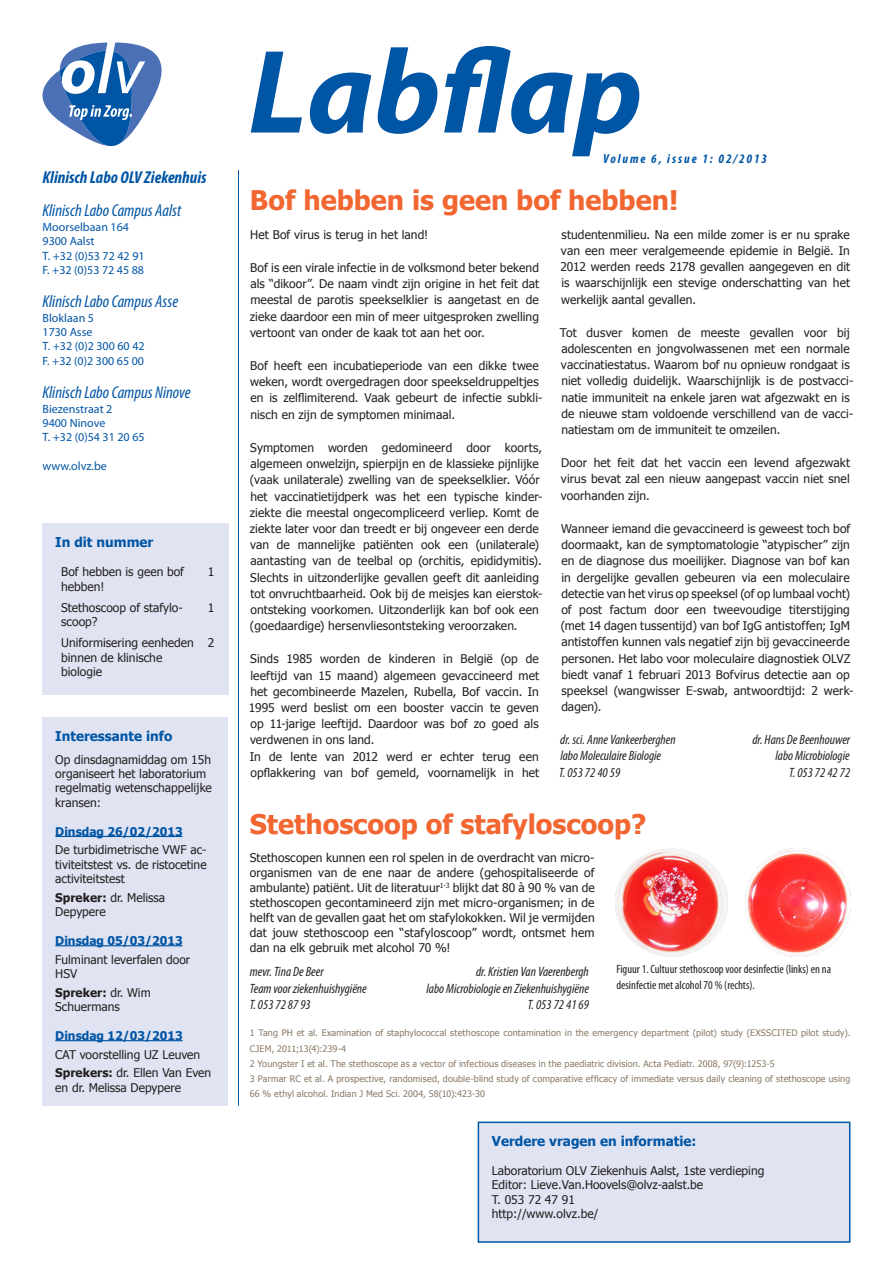
<style>
.page{position:relative;width:893px;height:1263px;background:#fff}
.page>*{position:absolute;margin:0;border:0;box-sizing:border-box;transform-origin:0 0}
.t1{font:italic 700 120px "Myriad Pro";color:#0155a5}
.Artikel_-_Titel{font:700 27px "Tahoma";color:#f26631}
.t2{font:italic condensed 17.25px "Myriad Pro";color:#0155a5}
.t3{font:italic 700 condensed 17.25px "Myriad Pro";color:#0155a5}
.Auteur{font:italic condensed 13.5px/16.2px "Myriad Pro";color:#231f20;text-align:right}
.t4{font:700 13.5px "Tahoma";color:#0155a5}
.t5{font:italic 700 condensed 12.9px "Myriad Pro";letter-spacing:.15em;color:#0155a5}
.Artikel_-_Tekst{font:12px/16.2px "Tahoma";letter-spacing:.005em;color:#231f20}
.t6{font:12px/14.4px "Myriad Pro";color:#0155a5}
.Figuur_-_Onderschrif{font:condensed 12px/16.2px "Myriad Pro";color:#231f20}
.t7{font:700 12px "Tahoma";color:#0155a5}
.Artikel_-_Tekst-2{font:9px/16.2px "Tahoma";letter-spacing:.02em;color:#8a7966}
.s1{font-weight:700}
</style>
<div class="page">
<div style="left:43px;top:523px;width:186px;height:172px;background:#e0e4f2"></div>
<svg style="left:42px;top:43px;width:120px;height:103px"></svg>
<hr style="left:238px;top:170px;width:1px;height:936px;background:#0155a5">
<div style="left:43px;top:718px;width:185px;height:388px;background:#e0e4f2"></div>
<hr style="left:55px;top:836px;width:128px;height:1px;background:#0155a5">
<hr style="left:55px;top:945px;width:128px;height:1px;background:#0155a5">
<hr style="left:55px;top:1040px;width:128px;height:1px;background:#0155a5">
<div style="left:478px;top:1122px;width:372px;height:120px;background:#e0e4f2"></div>
<div style="left:478px;top:1121px;width:372px;height:122px;border:2px solid #0155a5"></div>
<img style="left:616px;top:848px;width:234px;height:108px">
<p class="t3" style="left:43px;top:167px;width:166px">Klinisch Labo OLV Ziekenhuis</p>
<p class="t2" style="left:43px;top:200px;width:140px">Klinisch Labo Campus Aalst</p>
<p class="t6" style="left:43px;top:219px;width:88px">Moorselbaan 164<br>9300 Aalst</p>
<p class="t6" style="left:43px;top:248px;width:104px">T. +32 (0)53 72 42 91</p>
<p class="t6" style="left:43px;top:263px;width:103px">F. +32 (0)53 72 45 88</p>
<p class="t2" style="left:43px;top:291px;width:137px">Klinisch Labo Campus Asse</p>
<p class="t6" style="left:43px;top:310px;width:53px">Bloklaan 5<br>1730 Asse</p>
<p class="t6" style="left:43px;top:339px;width:104px">T. +32 (0)2 300 60 42</p>
<p class="t6" style="left:43px;top:353px;width:103px">F. +32 (0)2 300 65 00</p>
<p class="t2" style="left:43px;top:382px;width:150px">Klinisch Labo Campus Ninove</p>
<p class="t6" style="left:43px;top:401px;width:71px">Biezenstraat 2<br>9400 Ninove</p>
<p class="t6" style="left:43px;top:430px;width:104px">T. +32 (0)54 31 20 65</p>
<p class="t6" style="left:43px;top:459px;width:66px">www.olvz.be</p>
<p class="t4" style="left:55px;top:532px;width:100px">In dit nummer</p>
<p class="Artikel_-_Tekst" style="left:61px;top:564px;width:124px;line-height:14.4px">Bof hebben is geen bof hebben!</p>
<p class="Artikel_-_Tekst" style="left:208px;top:563px;width:8px">1</p>
<p class="Artikel_-_Tekst" style="left:61px;top:600px;width:123px;line-height:14.4px">Stethoscoop of stafylo&shy;scoop?</p>
<p class="Artikel_-_Tekst" style="left:208px;top:599px;width:8px">1</p>
<p class="Artikel_-_Tekst" style="left:61px;top:635px;width:134px;line-height:14.4px">Uniformisering eenheden binnen de klinische biologie</p>
<p class="Artikel_-_Tekst" style="left:208px;top:634px;width:8px">2</p>
<p class="t4" style="left:55px;top:726px;width:119px">Interessante info</p>
<p class="Artikel_-_Tekst" style="left:55px;top:751px;width:158px;line-height:14.4px">Op dinsdagnamiddag om 15h organiseert het laboratorium regelmatig wetenschappelijke kransen:</p>
<p class="t7" style="left:55px;top:823px;width:129px">Dinsdag 26/02/2013</p>
<p class="Artikel_-_Tekst" style="left:55px;top:842px;width:153px;line-height:14.4px;text-align:justify">De turbidimetrische VWF ac&shy;tiviteitstest vs. de ristocetine activiteitstest</p>
<p class="Artikel_-_Tekst" style="left:55px;top:889px;width:111px;line-height:14.4px"><span class="s1">Spreker:</span> dr. Melissa<br>Depypere</p>
<p class="t7" style="left:55px;top:932px;width:129px">Dinsdag 05/03/2013</p>
<p class="Artikel_-_Tekst" style="left:55px;top:951px;width:137px;line-height:14.4px">Fulminant leverfalen door<br>HSV</p>
<p class="Artikel_-_Tekst" style="left:55px;top:984px;width:97px;line-height:14.4px"><span class="s1">Spreker:</span> dr. Wim<br>Schuermans</p>
<p class="t7" style="left:55px;top:1027px;width:129px">Dinsdag 12/03/2013</p>
<p class="Artikel_-_Tekst" style="left:55px;top:1045px;width:146px">CAT voorstelling UZ Leuven</p>
<p class="Artikel_-_Tekst" style="left:55px;top:1065px;width:158px;line-height:14.4px"><span class="s1">Sprekers:</span> dr. Ellen Van Even en dr. Melissa Depypere</p>
<p class="t1" style="left:248px;top:14px;width:396px">Labflap</p>
<p class="t5" style="left:603px;top:151px;width:166px">Volume 6, issue 1: 02/2013</p>
<p class="Artikel_-_Titel" style="left:250px;top:181px;width:430px">Bof hebben is geen bof hebben!</p>
<p class="Artikel_-_Tekst" style="left:250px;top:226px;width:179px">Het Bof virus is terug in het land!</p>
<p class="Artikel_-_Tekst" style="left:250px;top:259px;width:291px;text-align:justify">Bof is een virale infectie in de volksmond beter bekend als “dikoor”. De naam vindt zijn origine in het feit dat meestal de parotis speekselklier is aangetast en de zieke daardoor een min of meer uitgesproken zwelling vertoont van onder de kaak tot aan het oor.</p>
<p class="Artikel_-_Tekst" style="left:250px;top:357px;width:294px">Bof heeft een incubatieperiode van een dikke twee weken, wordt overgedragen door speekseldruppeltjes en is zelflimiterend. Vaak gebeurt de infectie subkli&shy;nisch en zijn de symptomen minimaal.</p>
<p class="Artikel_-_Tekst" style="left:250px;top:439px;width:294px">Symptomen worden gedomineerd door koorts, algemeen onwelzijn, spierpijn en de klassieke pijnlijke (vaak unilaterale) zwelling van de speekselklier. Vóór het vaccinatietijdperk was het een typische kinder&shy;ziekte die meestal ongecompliceerd verliep. Komt de ziekte later voor dan treedt er bij ongeveer een derde van de mannelijke patiënten ook een (unilaterale) aantasting van de teelbal op (orchitis, epididymitis).<br>Slechts in uitzonderlijke gevallen geeft dit aanleiding tot onvruchtbaarheid. Ook bij de meisjes kan eierstok&shy;ontsteking voorkomen. Uitzonderlijk kan bof ook een (goedaardige) hersenvliesontsteking veroorzaken.</p>
<p class="Artikel_-_Tekst" style="left:249px;top:650px;width:292px;text-align:justify">Sinds 1985 worden de kinderen in België (op de leeftijd van 15 maand) algemeen gevaccineerd met het gecombineerde Mazelen, Rubella, Bof vaccin. In 1995 werd beslist om een booster vaccin te geven op 11-jarige leeftijd. Daardoor was bof zo goed als verdwenen in ons land.</p>
<p class="Artikel_-_Tekst" style="left:250px;top:747px;width:291px">In de lente van 2012 werd er echter terug een opflakkering van bof gemeld, voornamelijk in het</p>
<p class="Artikel_-_Tekst" style="left:561px;top:226px;width:291px;text-align:justify">studentenmilieu. Na een milde zomer is er nu sprake van een meer veralgemeende epidemie in België. In 2012 werden reeds 2178 gevallen aangegeven en dit is waarschijnlijk een stevige onderschatting van het werkelijk aantal gevallen.</p>
<p class="Artikel_-_Tekst" style="left:560px;top:324px;width:295px">Tot dusver komen de meeste gevallen voor bij adolescenten en jongvolwassenen met een normale vaccinatiestatus. Waarom bof nu opnieuw rondgaat is niet volledig duidelijk. Waarschijnlijk is de postvacci&shy;natie immuniteit na enkele jaren wat afgezwakt en is de nieuwe stam voldoende verschillend van de vacci&shy;natiestam om de immuniteit te omzeilen.</p>
<p class="Artikel_-_Tekst" style="left:561px;top:454px;width:291px;text-align:justify">Door het feit dat het vaccin een levend afgezwakt virus bevat zal een nieuw aangepast vaccin niet snel voorhanden zijn.</p>
<p class="Artikel_-_Tekst" style="left:561px;top:520px;width:294px">Wanneer iemand die gevaccineerd is geweest toch bof doormaakt, kan de symptomatologie “atypischer” zijn en de diagnose dus moeilijker. Diagnose van bof kan in dergelijke gevallen gebeuren via een moleculaire detectie van het virus op speeksel (of op lumbaal vocht) of post factum door een tweevoudige titerstijging (met 14 dagen tussentijd) van bof IgG antistoffen; IgM antistoffen kunnen vals negatief zijn bij gevaccineerde personen. Het labo voor moleculaire diagnostiek OLVZ biedt vanaf 1 februari 2013 Bofvirus detectie aan op speeksel (wangwisser E-swab, antwoordtijd: 2 werk&shy;dagen).</p>
<p class="Auteur" style="left:560px;top:731px;width:117px">dr. sci. Anne Vankeerberghen</p>
<p class="Auteur" style="left:560px;top:748px;width:102px">labo Moleculaire Biologie</p>
<p class="Auteur" style="left:559px;top:764px;width:62px">T. 053 72 40 59</p>
<p class="Auteur" style="left:752px;top:731px;width:99px">dr. Hans De Beenhouwer</p>
<p class="Auteur" style="left:775px;top:748px;width:76px">labo Microbiologie</p>
<p class="Auteur" style="left:789px;top:764px;width:62px">T. 053 72 42 72</p>
<p class="Artikel_-_Titel" style="left:250px;top:805px;width:398px">Stethoscoop of stafyloscoop?</p>
<p class="Artikel_-_Tekst" style="left:250px;top:849px;width:346px;line-height:15px;text-align:justify">Stethoscopen kunnen een rol spelen in de overdracht van micro&shy;organismen van de ene naar de andere (gehospitaliseerde of ambulante) patiënt. Uit de literatuur<sup>1-3</sup> blijkt dat 80 à 90 % van de stethoscopen gecontamineerd zijn met micro-organismen; in de helft van de gevallen gaat het om stafylokokken. Wil je vermijden dat jouw stethoscoop een “stafyloscoop” wordt, ontsmet hem dan na elk gebruik met alcohol 70 %!</p>
<p class="Auteur" style="left:250px;top:964px;width:75px">mevr. Tina De Beer</p>
<p class="Auteur" style="left:250px;top:980px;width:118px">Team voor ziekenhuishygiëne</p>
<p class="Auteur" style="left:250px;top:996px;width:62px">T. 053 72 87 93</p>
<p class="Figuur_-_Onderschrif" style="left:616px;top:961px;width:216px">Figuur 1. Cultuur stethoscoop voor desinfectie (links) en na desinfectie met alcohol 70 % (rechts).</p>
<p class="Auteur" style="left:426px;top:964px;width:164px">dr. Kristien Van Vaerenbergh<br>labo Microbiologie en Ziekenhuishygiëne<br>T. 053 72 41 69</p>
<p class="Artikel_-_Tekst-2" style="left:250px;top:1024px;width:602px">1 Tang PH et al. Examination of staphylococcal stethoscope contamination in the emergency department (pilot) study (EXSSCITED pilot study).<br>CJEM, 2011;13(4):239-4</p>
<p class="Artikel_-_Tekst-2" style="left:250px;top:1055px;width:526px">2 Youngster I et al. The stethoscope as a vector of infectious diseases in the paediatric division. Acta Pediatr. 2008, 97(9):1253-5</p>
<p class="Artikel_-_Tekst-2" style="left:250px;top:1071px;width:602px;line-height:15px">3 Parmar RC et al. A prospective, randomised, double-blind study of comparative efficacy of immediate versus daily cleaning of stethoscope using<br>66 % ethyl alcohol. Indian J Med Sci. 2004, 58(10):423-30</p>
<p class="t4" style="left:492px;top:1132px;width:206px">Verdere vragen en informatie:</p>
<p class="Artikel_-_Tekst" style="left:492px;top:1162px;width:274px">Laboratorium OLV Ziekenhuis Aalst, 1ste verdieping</p>
<p class="Artikel_-_Tekst" style="left:492px;top:1176px;width:213px">Editor: Lieve.Van.Hoovels@olvz-aalst.be</p>
<p class="Artikel_-_Tekst" style="left:492px;top:1191px;width:85px">T. 053 72 47 91</p>
<p class="Artikel_-_Tekst" style="left:492px;top:1205px;width:108px">http://www.olvz.be/</p>
</div>
